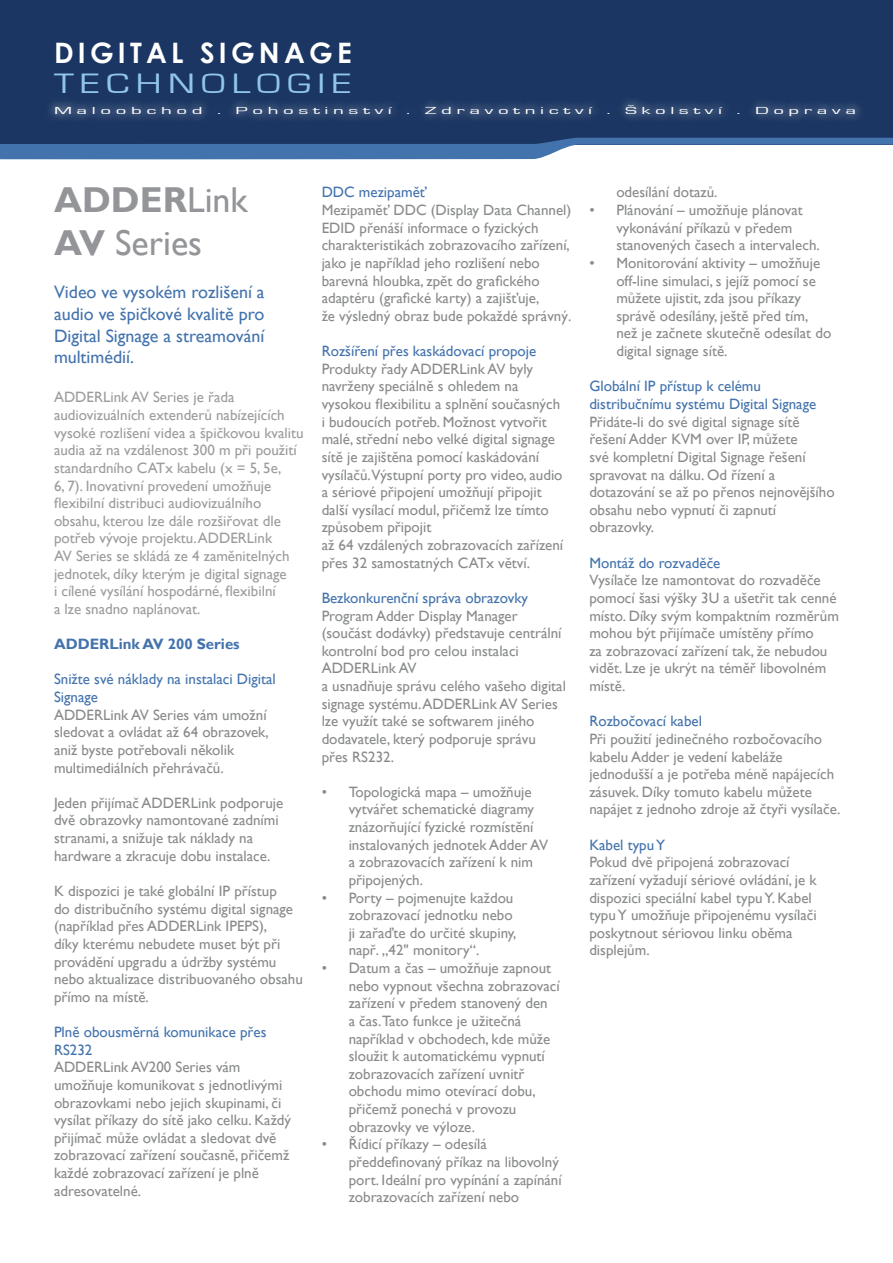
<style>
.page{position:relative;width:893px;height:1263px;background:#fff}
.page>*{position:absolute;margin:0;border:0;box-sizing:border-box;transform-origin:0 0}
.t1{font:36px/43.2px "Gill Sans";color:#939598}
.t2{font:28.95px "Eurostile";letter-spacing:.17em;color:#92c5eb;scale:1.33 1}
.t3{font:700 28.2px "Century Gothic";letter-spacing:.15em;color:#fff}
.t4{font:18px/21.6px "Gill Sans";color:#4373ad;text-align:justify}
.t5{font:15px/17.5px "Gill Sans";color:#888a8b}
.t6{font:15px/17.7px "Gill Sans";color:#9c9c9d}
.t7{font:15px/17.7px "Gill Sans";color:#4373ad}
.t8{font:700 15px "Gill Sans";color:#4373ad}
.t9{font:10.5px "Eurostile";letter-spacing:.22em;color:#fff;scale:2 1}
.s1{font-weight:700}
</style>
<div class="page">
<div style="left:0;top:0;width:893px;height:144px;background:#1b3662"></div>
<svg style="left:0;top:138px;width:893px;height:22px"></svg>
<svg style="left:50px;top:101px;width:810px;height:18px;fill:#29426b"></svg>
<h3 class="t3" style="left:54px;top:31px;width:299px">DIGITAL SIGNAGE</h3>
<h2 class="t2" style="left:54px;top:68px;width:225px">TECHNOLOGIE</h2>
<p class="t9" style="left:54px;top:105px;width:76px">Maloobchod</p>
<p class="t9" style="left:217px;top:105px;width:4px">.</p>
<p class="t9" style="left:236px;top:105px;width:80px">Pohostinství</p>
<p class="t9" style="left:406px;top:105px;width:4px">.</p>
<p class="t9" style="left:425px;top:105px;width:85px">Zdravotnictví</p>
<p class="t9" style="left:606px;top:105px;width:4px">.</p>
<p class="t9" style="left:625px;top:105px;width:50px">Školství</p>
<p class="t9" style="left:736px;top:105px;width:4px">.</p>
<p class="t9" style="left:755px;top:105px;width:52px">Doprava</p>
<h1 class="t1" style="left:54px;top:179px;width:195px"><span class="s1">ADDER</span>Link<br><span class="s1">AV</span> Series</h1>
<p class="t4" style="left:54px;top:282px;width:212px">Video ve vysokém rozlišení a audio ve špičkové kvalitě pro Digital Signage a streamování multimédií.</p>
<p class="t6" style="left:54px;top:389px;width:251px">ADDERLink AV Series je řada audiovizuálních extenderů nabízejících vysoké rozlišení videa a špičkovou kvalitu audia až na vzdálenost 300 m při použití standardního CATx kabelu (x = 5, 5e,<br>6, 7). Inovativní provedení umožňuje flexibilní distribuci audiovizuálního obsahu, kterou lze dále rozšiřovat dle potřeb vývoje projektu. ADDERLink<br>AV Series se skládá ze 4 zaměnitelných jednotek, díky kterým je digital signage<br>i cílené vysílání hospodárné, flexibilní<br>a lze snadno naplánovat.</p>
<p class="t8" style="left:54px;top:635px;width:187px">ADDERLink AV 200 Series</p>
<p class="t7" style="left:54px;top:671px;width:223px">Snižte své náklady na instalaci Digital<br>Signage</p>
<p class="t5" style="left:54px;top:706px;width:216px">ADDERLink AV Series vám umožní sledovat a ovládat až 64 obrazovek, aniž byste potřebovali několik multimediálních přehrávačů.</p>
<p class="t5" style="left:54px;top:794px;width:231px">Jeden přijímač ADDERLink podporuje dvě obrazovky namontované zadními stranami, a snižuje tak náklady na hardware a zkracuje dobu instalace.</p>
<p class="t5" style="left:54px;top:882px;width:250px">K dispozici je také globální IP přístup<br>do distribučního systému digital signage (například přes ADDERLink IPEPS),<br>díky kterému nebudete muset být při provádění upgradu a údržby systému nebo aktualizace distribuovaného obsahu přímo na místě.</p>
<p class="t7" style="left:54px;top:1023px;width:214px">Plně obousměrná komunikace přes<br>RS232</p>
<p class="t5" style="left:54px;top:1059px;width:239px">ADDERLink AV200 Series vám umožňuje komunikovat s jednotlivými obrazovkami nebo jejich skupinami, či vysílat příkazy do sítě jako celku. Každý přijímač může ovládat a sledovat dvě zobrazovací zařízení současně, přičemž každé zobrazovací zařízení je plně adresovatelné.</p>
<p class="t7" style="left:322px;top:184px;width:106px">DDC mezipaměť</p>
<p class="t5" style="left:322px;top:201px;width:251px">Mezipaměť DDC (Display Data Channel)<br>EDID přenáší informace o fyzických charakteristikách zobrazovacího zařízení, jako je například jeho rozlišení nebo barevná hloubka, zpět do grafického adaptéru (grafické karty) a zajišťuje,<br>že výsledný obraz bude pokaždé správný.</p>
<p class="t7" style="left:322px;top:342px;width:216px">Rozšíření přes kaskádovací propoje</p>
<p class="t5" style="left:322px;top:360px;width:243px">Produkty řady ADDERLink AV byly navrženy speciálně s ohledem na vysokou flexibilitu a splnění současných i budoucích potřeb. Možnost vytvořit malé, střední nebo velké digital signage sítě je zajištěna pomocí kaskádování vysílačů.Výstupní porty pro video, audio a sériové připojení umožňují připojit další vysílací modul, přičemž lze tímto způsobem připojit<br>až 64 vzdálených zobrazovacích zařízení přes 32 samostatných CATx větví.</p>
<p class="t7" style="left:322px;top:589px;width:208px">Bezkonkurenční správa obrazovky</p>
<p class="t5" style="left:322px;top:607px;width:246px">Program Adder Display Manager (součást dodávky) představuje centrální kontrolní bod pro celou instalaci<br>ADDERLink AV<br>a usnadňuje správu celého vašeho digital signage systému. ADDERLink AV Series lze využít také se softwarem jiného dodavatele, který podporuje správu přes RS232.</p>
<p class="t5" style="left:349px;top:783px;width:201px;text-indent:-27px">• Topologická mapa – umožňuje vytvářet schematické diagramy znázorňující fyzické rozmístění instalovaných jednotek Adder AV a zobrazovacích zařízení k nim připojených.</p>
<p class="t5" style="left:349px;top:889px;width:169px;text-indent:-27px">• Porty – pojmenujte každou zobrazovací jednotku nebo ji zařaďte do určité skupiny, např. „42" monitory“.</p>
<p class="t5" style="left:349px;top:959px;width:212px;text-indent:-27px">• Datum a čas – umožňuje zapnout nebo vypnout všechna zobrazovací zařízení v předem stanovený den<br>a čas.Tato funkce je užitečná například v obchodech, kde může sloužit k automatickému vypnutí zobrazovacích zařízení uvnitř obchodu mimo otevírací dobu, přičemž ponechá v provozu obrazovky ve výloze.</p>
<p class="t5" style="left:349px;top:1136px;width:215px;text-indent:-27px">• Řídicí příkazy – odesílá předdefinovaný příkaz na libovolný port. Ideální pro vypínání a zapínání zobrazovacích zařízení nebo</p>
<p class="t5" style="left:616px;top:184px;width:103px">odesílání dotazů.</p>
<p class="t5" style="left:616px;top:201px;width:205px;text-indent:-27px">• Plánování – umožňuje plánovat vykonávání příkazů v předem stanovených časech a intervalech.</p>
<p class="t5" style="left:616px;top:254px;width:217px;text-indent:-27px">• Monitorování aktivity – umožňuje off-line simulaci, s jejíž pomocí se můžete ujistit, zda jsou příkazy správě odesílány, ještě před tím, než je začnete skutečně odesílat do digital signage sítě.</p>
<p class="t7" style="left:589px;top:378px;width:228px">Globální IP přístup k celému distribučnímu systému Digital Signage</p>
<p class="t5" style="left:589px;top:413px;width:247px">Přidáte-li do své digital signage sítě řešení Adder KVM over IP, můžete<br>své kompletní Digital Signage řešení spravovat na dálku. Od řízení a dotazování se až po přenos nejnovějšího obsahu nebo vypnutí či zapnutí obrazovky.</p>
<p class="t7" style="left:589px;top:554px;width:133px">Montáž do rozvaděče</p>
<p class="t5" style="left:589px;top:572px;width:251px">Vysílače lze namontovat do rozvaděče pomocí šasi výšky 3U a ušetřit tak cenné místo. Díky svým kompaktním rozměrům mohou být přijímače umístěny přímo<br>za zobrazovací zařízení tak, že nebudou vidět. Lze je ukrýt na téměř libovolném místě.</p>
<p class="t7" style="left:589px;top:713px;width:114px">Rozbočovací kabel</p>
<p class="t5" style="left:589px;top:730px;width:253px">Při použití jedinečného rozbočovacího kabelu Adder je vedení kabeláže jednodušší a je potřeba méně napájecích zásuvek. Díky tomuto kabelu můžete napájet z jednoho zdroje až čtyři vysílače.</p>
<p class="t7" style="left:589px;top:836px;width:77px">Kabel typu Y</p>
<p class="t5" style="left:589px;top:854px;width:229px">Pokud dvě připojená zobrazovací zařízení vyžadují sériové ovládání, je k dispozici speciální kabel typu Y. Kabel typu Y umožňuje připojenému vysílači poskytnout sériovou linku oběma displejům.</p>
</div>
